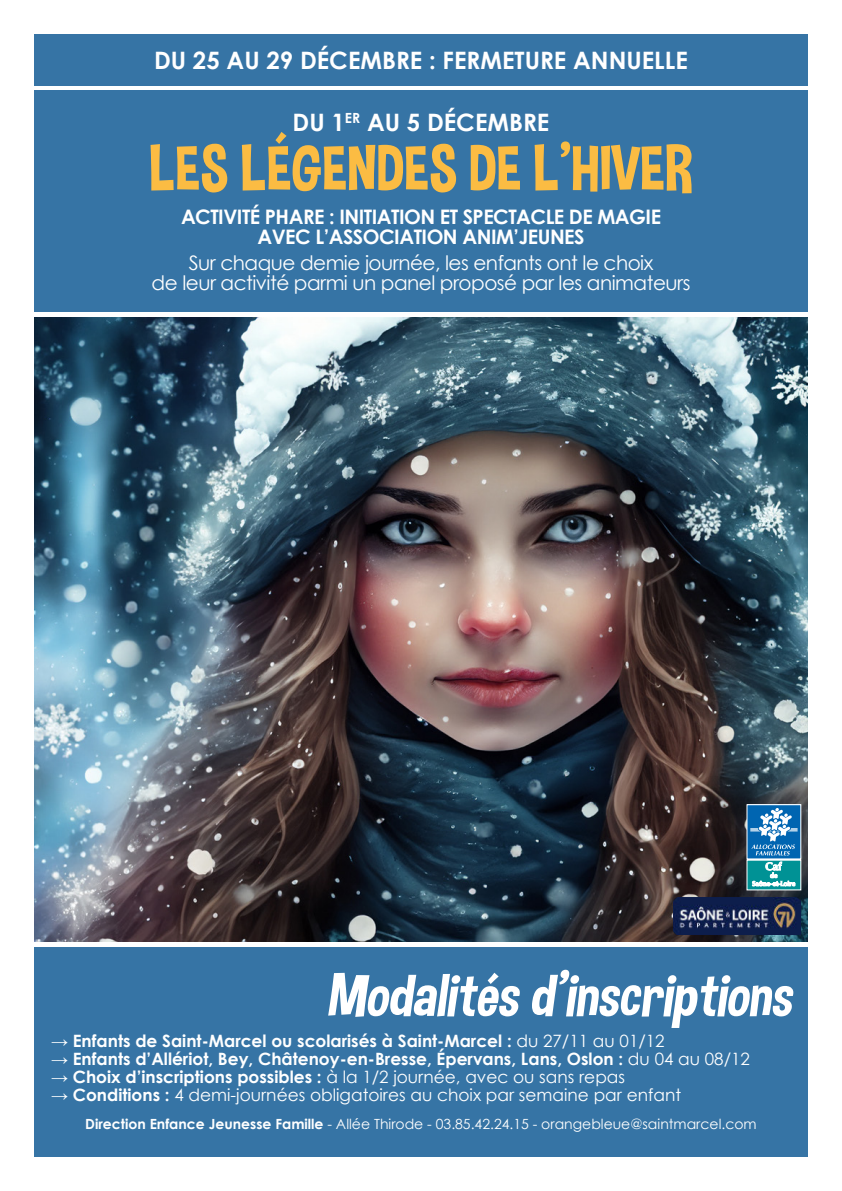
<style>
.page{position:relative;width:842px;height:1191px;background:#fff}
.page>*{position:absolute;margin:0;border:0;box-sizing:border-box;transform-origin:0 0}
.t1{font:64px "Dimbo";color:#fbbc43}
.t2{font:italic 60px "Dimbo";color:#fff}
.t3{font:700 24px "Century Gothic";color:#fff}
.t4{font:20px/20px "Century Gothic";letter-spacing:-.025em;color:#fff;text-align:center}
.t5{font:700 20px/20px "Century Gothic";letter-spacing:-.025em;color:#fff;text-align:center}
.t6{font:700 17px "Century Gothic";color:#fff}
.t7{font:17px "Century Gothic";color:#fff}
.t8{font:14px "Century Gothic";color:#fff}
.s1{font-weight:400}
.s2{font-weight:700}
</style>
<div class="page">
<img style="left:34px;top:318px;width:774px;height:623px">
<div style="left:34px;top:947px;width:774px;height:210px;background:#3674a5"></div>
<div style="left:34px;top:91px;width:774px;height:221px;background:#3674a5"></div>
<div style="left:34px;top:34px;width:774px;height:51px;background:#3674a5"></div>
<img style="left:673px;top:897px;width:128px;height:37px">
<div style="left:747px;top:804px;width:54px;height:55px;background:#0065b1;border:1px solid #fff"></div>
<svg style="left:747px;top:808px;width:54px;height:82px"></svg>
<h3 class="t3" style="left:154px;top:42px;width:535px">DU 25 AU 29 DÉCEMBRE : FERMETURE ANNUELLE</h3>
<h3 class="t3" style="left:293px;top:109px;width:258px">DU 1<sup>ER</sup> AU 5 DÉCEMBRE</h3>
<h1 class="t1" style="left:149px;top:133px;width:545px">LES LÉGENDES DE L’HIVER</h1>
<p class="t5" style="left:181px;top:206px;width:482px">ACTIVITÉ PHARE : INITIATION ET SPECTACLE DE MAGIE<br>AVEC L’ASSOCIATION ANIM’JEUNES</p>
<p class="t4" style="left:152px;top:254px;width:540px">Sur chaque demie journée, les enfants ont le choix<br>de leur activité parmi un panel proposé par les animateurs</p>
<h2 class="t2" style="left:327px;top:969px;width:466px">Modalités d’inscriptions</h2>
<p class="t6" style="left:51px;top:1028px;width:615px">→ Enfants de Saint-Marcel ou scolarisés à Saint-Marcel : <span class="s1">du 27/11 au 01/12</span></p>
<p class="t6" style="left:51px;top:1046px;width:700px">→ Enfants d’Allériot, Bey, Châtenoy-en-Bresse, Épervans, Lans, Oslon : <span class="s1">du 04 au 08/12</span></p>
<p class="t6" style="left:51px;top:1064px;width:576px">→ Choix d’inscriptions possibles : <span class="s1">à la 1/2 journée, avec ou sans repas</span></p>
<p class="t7" style="left:51px;top:1087px;width:632px"><span class="s2">→ Conditions :</span> 4 demi-journées obligatoires au choix par semaine par enfant</p>
<p class="t8" style="left:85px;top:1118px;width:673px"><span class="s2">Direction Enfance Jeunesse Famille</span> - Allée Thirode - 03.85.42.24.15 - orangebleue@saintmarcel.com</p>
</div>
